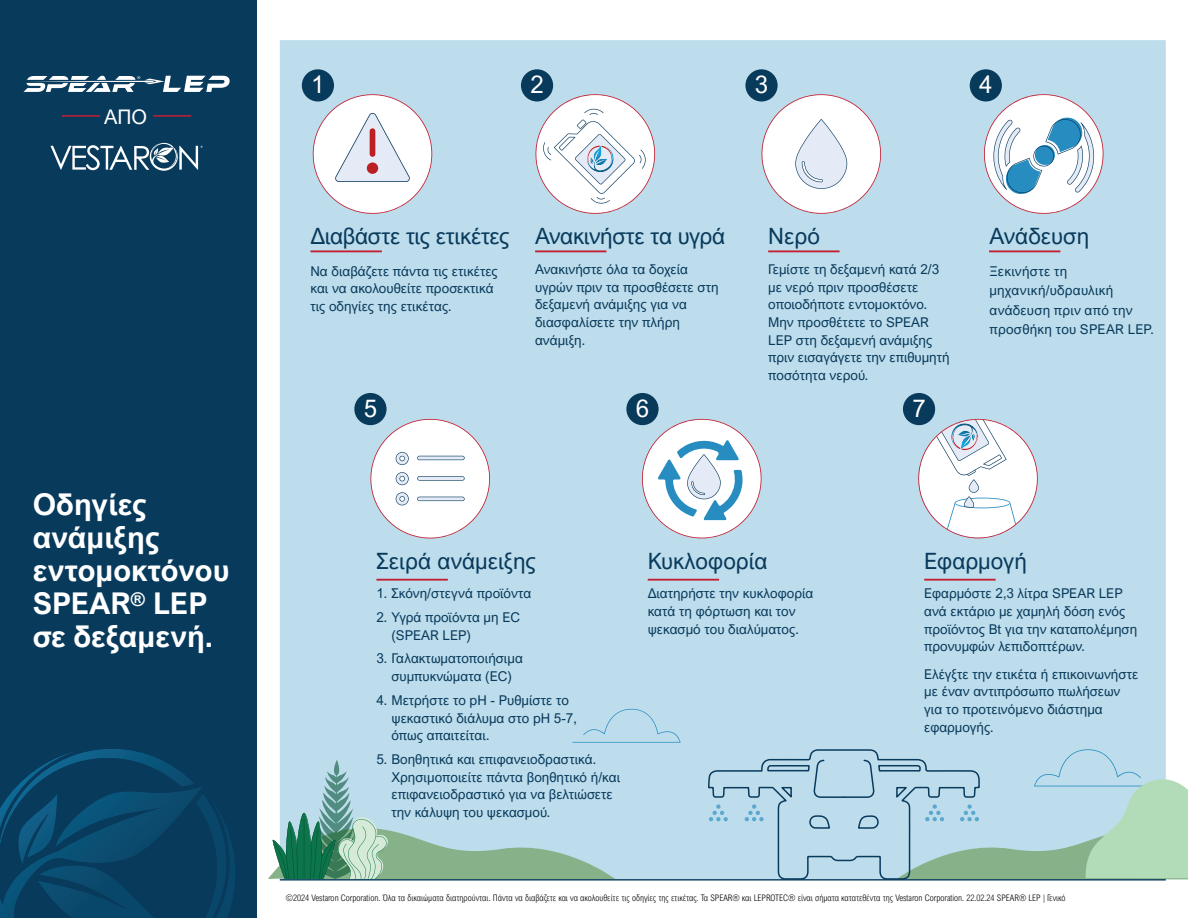
<style>
.page{position:relative;width:1188px;height:918px;background:#fff}
.page>*{position:absolute;margin:0;border:0;box-sizing:border-box;transform-origin:0 0}
.t1{font:700 30px/33px "Arial Nova";color:#fff}
.t2{font:24px "Arial Nova";color:#fff}
.t3{font:22.5px "Arial Nova";color:#083a5c}
.t4{font:20.1px "Arial Nova";color:#fff}
.t5{font:13.5px/17.7px "Arial Nova";color:#083a5c}
.t6{font:13.5px/19.5px "Arial Nova";letter-spacing:.02em;color:#083a5c}
.t7{font:300 9px "Arial Nova Cond";color:#040503}
</style>
<div class="page">
<div style="left:280px;top:40px;width:886px;height:839px;background:#beddec"></div>
<svg style="left:572px;top:709px;width:109px;height:34px;background:#b6d9e9"></svg>
<svg style="left:268px;top:760px;width:347px;height:119px;background:#a7ccca"></svg>
<div style="left:0;top:0;width:257px;height:918px;background:#083a5c"></div>
<svg style="left:0;top:749px;width:235px;height:169px"></svg>
<svg style="left:707px;top:748px;width:481px;height:132px;background:#b2d3d9"></svg>
<hr style="left:280px;top:879px;width:886px;height:2px;background:#083a5c">
<svg style="left:305px;top:86px;width:135px;height:135px"></svg>
<div style="left:367px;top:162px;width:11px;height:12px;background:#bb1f23;border-radius:50%"></div>
<div style="left:370px;top:128px;width:5px;height:29px;background:#bb1f23;border-radius:3px"></div>
<hr style="left:310px;top:250px;width:72px;height:2px;background:#c21f32">
<hr style="left:535px;top:250px;width:71px;height:2px;background:#c21f32">
<hr style="left:768px;top:250px;width:72px;height:2px;background:#c21f32">
<svg style="left:528px;top:87px;width:135px;height:134px"></svg>
<svg style="left:754px;top:86px;width:135px;height:135px"></svg>
<hr style="left:376px;top:579px;width:72px;height:2px;background:#c21f32">
<svg style="left:362px;top:411px;width:135px;height:135px"></svg>
<hr style="left:989px;top:250px;width:71px;height:2px;background:#c21f32">
<svg style="left:976px;top:87px;width:135px;height:134px"></svg>
<hr style="left:648px;top:579px;width:71px;height:2px;background:#c21f32">
<svg style="left:911px;top:411px;width:135px;height:134px"></svg>
<hr style="left:924px;top:579px;width:72px;height:2px;background:#c21f32">
<svg style="left:634px;top:411px;width:135px;height:135px"></svg>
<div style="left:302px;top:69px;width:32px;height:33px;background:#083a5c;border-radius:50%"></div>
<div style="left:521px;top:69px;width:32px;height:33px;background:#083a5c;border-radius:50%"></div>
<div style="left:745px;top:69px;width:33px;height:33px;background:#083a5c;border-radius:50%"></div>
<div style="left:970px;top:69px;width:32px;height:33px;background:#083a5c;border-radius:50%"></div>
<div style="left:354px;top:393px;width:33px;height:32px;background:#083a5c;border-radius:50%"></div>
<div style="left:626px;top:393px;width:33px;height:32px;background:#083a5c;border-radius:50%"></div>
<div style="left:903px;top:393px;width:32px;height:32px;background:#083a5c;border-radius:50%"></div>
<svg style="left:23px;top:76px;width:207px;height:16px"></svg>
<svg style="left:50px;top:143px;width:153px;height:28px"></svg>
<hr style="left:153px;top:115px;width:38px;height:2px;background:#c21f32">
<hr style="left:62px;top:115px;width:38px;height:2px;background:#c21f32">
<h3 class="t4" style="left:104px;top:106px;width:45px">ΑΠΟ</h3>
<h1 class="t1" style="left:33px;top:487px;width:198px">Οδηγίες ανάμιξης εντομοκτόνου<br>SPEAR<sup>®</sup> LEP σε δεξαμενή.</h1>
<h2 class="t2" style="left:311px;top:71px;width:15px">1</h2>
<h2 class="t2" style="left:530px;top:71px;width:15px">2</h2>
<h2 class="t2" style="left:755px;top:71px;width:15px">3</h2>
<h2 class="t2" style="left:979px;top:71px;width:15px">4</h2>
<h3 class="t3" style="left:310px;top:224px;width:201px">Διαβάστε τις ετικέτες</h3>
<p class="t5" style="left:310px;top:262px;width:189px">Να διαβάζετε πάντα τις ετικέτες και να ακολουθείτε προσεκτικά τις οδηγίες της ετικέτας.</p>
<h3 class="t3" style="left:535px;top:224px;width:192px">Ανακινήστε τα υγρά</h3>
<p class="t5" style="left:535px;top:260px;width:185px">Ανακινήστε όλα τα δοχεία υγρών πριν τα προσθέσετε στη δεξαμενή ανάμιξης για να διασφαλίσετε την πλήρη ανάμιξη.</p>
<h3 class="t3" style="left:768px;top:224px;width:53px">Νερό</h3>
<p class="t5" style="left:768px;top:260px;width:183px">Γεμίστε τη δεξαμενή κατά 2/3 με νερό πριν προσθέσετε οποιοδήποτε εντομοκτόνο.<br>Μην προσθέτετε το SPEAR<br>LEP στη δεξαμενή ανάμιξης πριν εισαγάγετε την επιθυμητή ποσότητα νερού.</p>
<h2 class="t2" style="left:364px;top:394px;width:15px">5</h2>
<h2 class="t2" style="left:636px;top:394px;width:15px">6</h2>
<h2 class="t2" style="left:912px;top:394px;width:15px">7</h2>
<h3 class="t3" style="left:989px;top:224px;width:101px">Ανάδευση</h3>
<p class="t6" style="left:989px;top:261px;width:166px">Ξεκινήστε τη μηχανική/υδραυλική ανάδευση πριν από την προσθήκη του SPEAR LEP.</p>
<h3 class="t3" style="left:376px;top:548px;width:161px">Σειρά ανάμειξης</h3>
<p class="t5" style="left:376px;top:585px;width:157px">1. Σκόνη/στεγνά προϊόντα</p>
<p class="t5" style="left:391px;top:608px;width:130px;text-indent:-15px">2. Υγρά προϊόντα μη EC (SPEAR LEP)</p>
<p class="t5" style="left:376px;top:650px;width:148px;text-align:center">3. Γαλακτωματοποιήσιμα συμπυκνώματα (EC)</p>
<p class="t5" style="left:391px;top:691px;width:187px;text-indent:-15px">4. Μετρήστε το pH - Ρυθμίστε το ψεκαστικό διάλυμα στο pH 5-7, όπως απαιτείται.</p>
<p class="t5" style="left:391px;top:750px;width:230px;text-indent:-15px">5. Βοηθητικά και επιφανειοδραστικά.<br>Χρησιμοποιείτε πάντα βοηθητικό ή/και επιφανειοδραστικό για να βελτιώσετε την κάλυψη του ψεκασμού.</p>
<h3 class="t3" style="left:648px;top:548px;width:121px">Κυκλοφορία</h3>
<p class="t5" style="left:648px;top:585px;width:167px">Διατηρήστε την κυκλοφορία κατά τη φόρτωση και τον ψεκασμό του διαλύματος.</p>
<h3 class="t3" style="left:924px;top:548px;width:104px">Εφαρμογή</h3>
<p class="t5" style="left:924px;top:585px;width:215px">Εφαρμόστε 2,3 λίτρα SPEAR LEP ανά εκτάριο με χαμηλή δόση ενός προϊόντος Bt για την καταπολέμηση προνυμφών λεπιδοπτέρων.</p>
<p class="t5" style="left:924px;top:665px;width:216px">Ελέγξτε την ετικέτα ή επικοινωνήστε με έναν αντιπρόσωπο πωλήσεων για το προτεινόμενο διάστημα εφαρμογής.</p>
<p class="t7" style="left:286px;top:892px;width:781px">©2024 Vestaron Corporation. Όλα τα δικαιώματα διατηρούνται. Πάντα να διαβάζετε και να ακολουθείτε τις οδηγίες της ετικέτας. Τα SPEAR® και LEPROTEC® είναι σήματα κατατεθέντα της Vestaron Corporation. 22.02.24 SPEAR® LEP | Γενικό</p>
</div>
